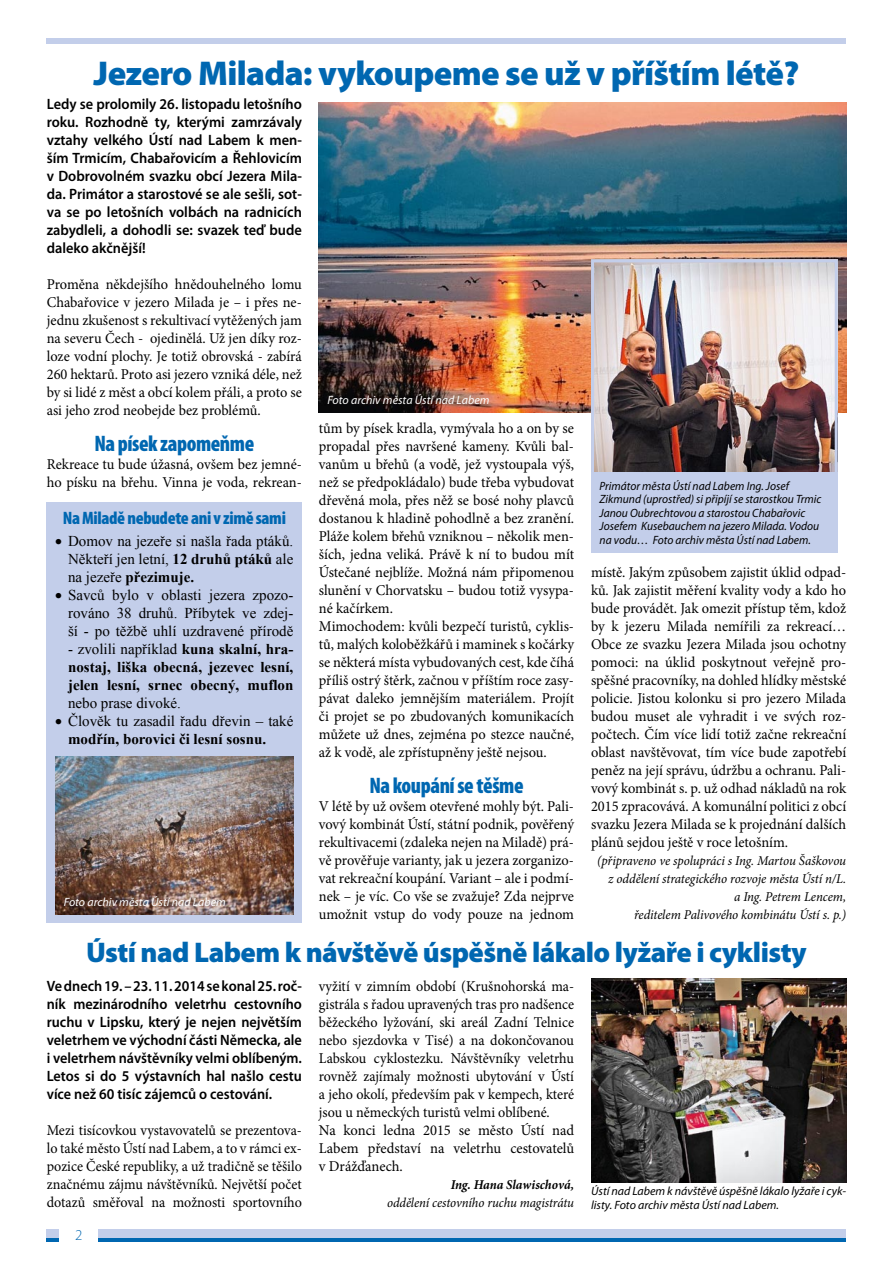
<style>
.page{position:relative;width:893px;height:1263px;background:#fff}
.page>*{position:absolute;margin:0;border:0;box-sizing:border-box;transform-origin:0 0}
.t1{font:900 34.5px "Myriad Pro";letter-spacing:-.02em;color:#0067b1}
.t2{font:900 28.5px "Myriad Pro";letter-spacing:-.02em;color:#0067b1}
.t3{font:900 condensed 22.5px "Myriad Pro";letter-spacing:-.02em;color:#0067b1;scale:.96 1}
.t4{font:900 condensed 18px "Myriad Pro";letter-spacing:-.02em;color:#0067b1}
.t5{font:15px/18px "Minion Pro";color:#000;text-align:justify;scale:.96 1}
.t6{font:15px/18px "Minion Pro";color:#000;text-align:justify;scale:.94 1}
.t7{font:600 15px/18px "Myriad Pro";color:#000;text-align:justify;scale:.96 1}
.t8{font:15px/18px "Times New Roman";color:#000;text-align:justify}
.t9{font:600 15px/18px "Myriad Pro";color:#000;text-align:justify;scale:.95 1}
.t10{font:700 15px/18px "Times New Roman";color:#000;text-align:justify}
.t11{font:300 15px "Myriad Pro";color:#0067b1}
.t12{font:italic 13.5px/18px "Minion Pro";letter-spacing:-.01em;color:#000;text-align:right;scale:.96 1}
.t13{font:italic 13.5px "Minion Pro";letter-spacing:-.01em;color:#000;scale:.95 1}
.t14{font:italic 700 13.5px "Minion Pro";letter-spacing:-.005em;color:#000;scale:.95 1}
.t15{font:italic 12px/13.5px "Myriad Pro";color:#000;scale:.94 1}
.t16{font:italic 12px/13.5px "Myriad Pro";color:#000}
.t17{font:italic 12px "Myriad Pro";color:#fff}
.s1{font-weight:700}
.s2{font-weight:400}
</style>
<div class="page">
<div style="left:47px;top:38px;width:799px;height:6px;background:#c3ceea"></div>
<div style="left:47px;top:1237px;width:799px;height:5px;background:#0067b1"></div>
<div style="left:47px;top:1229px;width:799px;height:8px;background:#c3ceea"></div>
<div style="left:60px;top:1229px;width:38px;height:30px;background:#fff"></div>
<img style="left:319px;top:102px;width:527px;height:310px">
<div style="left:47px;top:502px;width:255px;height:421px;background:#c3ceea"></div>
<img style="left:55px;top:757px;width:238px;height:157px">
<img style="left:595px;top:263px;width:239px;height:209px">
<div style="left:591px;top:259px;width:247px;height:218px;border:3px solid #c3ceea"></div>
<div style="left:591px;top:472px;width:247px;height:81px;background:#c3ceea"></div>
<img style="left:591px;top:978px;width:255px;height:204px">
<h1 class="t1" style="left:94px;top:54px;width:707px">Jezero Milada: vykoupeme se už v příštím létě?</h1>
<p class="t7" style="left:47px;top:95px;width:267px">Ledy se prolomily 26. listopadu letošního roku. Rozhodně ty, kterými zamrzávaly vztahy velkého Ústí nad Labem k men&shy;ším Trmicím, Chabařovicím a Řehlovicím v Dobrovolném svazku obcí Jezera Mila&shy;da. Primátor a starostové se ale sešli, sot&shy;va se po letošních volbách na radnicích zabydleli, a dohodli se: svazek teď bude daleko akčnější!</p>
<p class="t5" style="left:47px;top:276px;width:267px">Proměna někdejšího hnědouhelného lomu Chabařovice v jezero Milada je – i přes ne&shy;jednu zkušenost s rekultivací vytěžených jam na severu Čech - ojedinělá. Už jen díky roz&shy;loze vodní plochy. Je totiž obrovská - zabírá 260 hektarů. Proto asi jezero vzniká déle, než by si lidé z měst a obcí kolem přáli, a proto se asi jeho zrod neobejde bez problémů.</p>
<h3 class="t3" style="left:94px;top:431px;width:168px">Na písek zapomeňme</h3>
<p class="t5" style="left:47px;top:456px;width:267px">Rekreace tu bude úžasná, ovšem bez jemné&shy;ho písku na břehu. Vinna je voda, rekrean-</p>
<p class="t17" style="left:327px;top:393px;width:164px">Foto archiv města Ústí nad Labem</p>
<p class="t5" style="left:319px;top:420px;width:267px;text-align:left">tům by písek kradla, vymývala ho a on by se propadal přes navršené kameny. Kvůli bal&shy;vanům u břehů (a vodě, jež vystoupala výš, než se předpokládalo) bude třeba vybudovat dřevěná mola, přes něž se bosé nohy plavců dostanou k hladině pohodlně a bez zranění.<br>Pláže kolem břehů vzniknou – několik men&shy;ších, jedna veliká. Právě k ní to budou mít Ústečané nejblíže. Možná nám připomenou slunění v Chorvatsku – budou totiž vysypa&shy;né kačírkem.<br>Mimochodem: kvůli bezpečí turistů, cyklis&shy;tů, malých koloběžkářů i maminek s kočárky se některá místa vybudovaných cest, kde číhá příliš ostrý štěrk, začnou v příštím roce zasy&shy;pávat daleko jemnějším materiálem. Projít či projet se po zbudovaných komunikacích můžete už dnes, zejména po stezce naučné, až k vodě, ale zpřístupněny ještě nejsou.</p>
<h3 class="t3" style="left:369px;top:773px;width:162px">Na koupání se těšme</h3>
<p class="t5" style="left:319px;top:798px;width:267px">V létě by už ovšem otevřené mohly být. Pali&shy;vový kombinát Ústí, státní podnik, pověřený rekultivacemi (zdaleka nejen na Miladě) prá&shy;vě prověřuje varianty, jak u jezera zorganizo&shy;vat rekreační koupání. Variant – ale i podmí&shy;nek – je víc. Co vše se zvažuje? Zda nejprve umožnit vstup do vody pouze na jednom</p>
<p class="t15" style="left:600px;top:479px;width:237px">Primátor města Ústí nad Labem Ing. Josef Zikmund (uprostřed) si připíjí se starostkou Trmic Janou Oubrechtovou a starostou Chabařovic Josefem Kusebauchem na jezero Milada. Vodou na vodu… Foto archiv města Ústí nad Labem.</p>
<p class="t4" style="left:63px;top:508px;width:225px">NaMiladě nebudete ani v zimě sami</p>
<p class="t8" style="left:68px;top:532px;width:227px;text-indent:-13px">• Domov na jezeře si našla řada ptáků.<br>Někteří jen letní, <span class="s1">12 druhů ptáků</span> ale na jezeře <span class="s1">přezimuje.</span></p>
<p class="t8" style="left:68px;top:586px;width:227px;text-indent:-13px">• Savců bylo v oblasti jezera zpozo&shy;rováno 38 druhů. Příbytek ve zdej&shy;ší - po těžbě uhlí uzdravené přírodě</p>
<p class="t10" style="left:68px;top:640px;width:227px"><span class="s2">- zvolili například</span> kuna skalní, hra&shy;nostaj, liška obecná, jezevec lesní, jelen lesní, srnec obecný, muflon</p>
<p class="t8" style="left:68px;top:694px;width:114px">nebo prase divoké.</p>
<p class="t8" style="left:68px;top:712px;width:227px;text-indent:-13px">• Člověk tu zasadil řadu dřevin – také <span class="s1">modřín, borovici či lesní sosnu.</span></p>
<p class="t5" style="left:591px;top:564px;width:267px">místě. Jakým způsobem zajistit úklid odpad&shy;ků. Jak zajistit měření kvality vody a kdo ho bude provádět. Jak omezit přístup těm, kdož by k jezeru Milada nemířili za rekreací… Obce ze svazku Jezera Milada jsou ochotny pomoci: na úklid poskytnout veřejně pro&shy;spěšné pracovníky, na dohled hlídky městské policie. Jistou kolonku si pro jezero Milada budou muset ale vyhradit i ve svých roz&shy;počtech. Čím více lidí totiž začne rekreační oblast navštěvovat, tím více bude zapotřebí peněz na její správu, údržbu a ochranu. Pali&shy;vový kombinát s. p. už odhad nákladů na rok 2015 zpracovává. A komunální politici z obcí svazku Jezera Milada se k projednání dalších plánů sejdou ještě v roce letošním.</p>
<p class="t12" style="left:597px;top:852px;width:261px">(připraveno ve spolupráci s Ing. Martou Šaškovou z oddělení strategického rozvoje města Ústí n/L.<br>a Ing. Petrem Lencem,<br>ředitelem Palivového kombinátu Ústí s. p.)</p>
<h2 class="t2" style="left:86px;top:936px;width:722px">Ústí nad Labem k návštěvě úspěšně lákalo lyžaře i cyklisty</h2>
<p class="t6" style="left:319px;top:978px;width:273px;text-align:left">vyžití v zimním období (Krušnohorská ma&shy;gistrála s řadou upravených tras pro nadšence běžeckého lyžování, ski areál Zadní Telnice nebo sjezdovka v Tisé) a na dokončovanou Labskou cyklostezku. Návštěvníky veletrhu rovněž zajímaly možnosti ubytování v Ústí a jeho okolí, především pak v kempech, které jsou u německých turistů velmi oblíbené.<br>Na konci ledna 2015 se město Ústí nad Labem představí na veletrhu cestovatelů v Drážďanech.</p>
<p class="t14" style="left:451px;top:1175px;width:131px">Ing. Hana Slawischová,</p>
<p class="t13" style="left:387px;top:1194px;width:198px">oddělení cestovního ruchu magistrátu</p>
<p class="t17" style="left:64px;top:895px;width:164px">Foto archiv města Ústí nad Labem</p>
<p class="t9" style="left:47px;top:977px;width:270px">Vednech 19. – 23. 11. 2014 se konal 25.roč&shy;ník mezinárodního veletrhu cestovního ruchu v Lipsku, který je nejen největším veletrhem ve východní části Německa, ale i veletrhem návštěvníky velmi oblíbeným.<br>Letos si do 5 výstavních hal našlo cestu více než 60 tisíc zájemců o cestování.</p>
<p class="t6" style="left:47px;top:1122px;width:273px">Mezi tisícovkou vystavovatelů se prezentova&shy;lo také město Ústí nad Labem, a to v rámci ex&shy;pozice České republiky, a už tradičně se těšilo značnému zájmu návštěvníků. Největší počet dotazů směřoval na možnosti sportovního</p>
<p class="t16" style="left:591px;top:1184px;width:257px">Ústí nad Labem k návštěvě úspěšně lákalo lyžaře i cyk&shy;listy. Foto archiv města Ústí nad Labem.</p>
<p class="t11" style="left:75px;top:1227px;width:9px">2</p>
</div>
